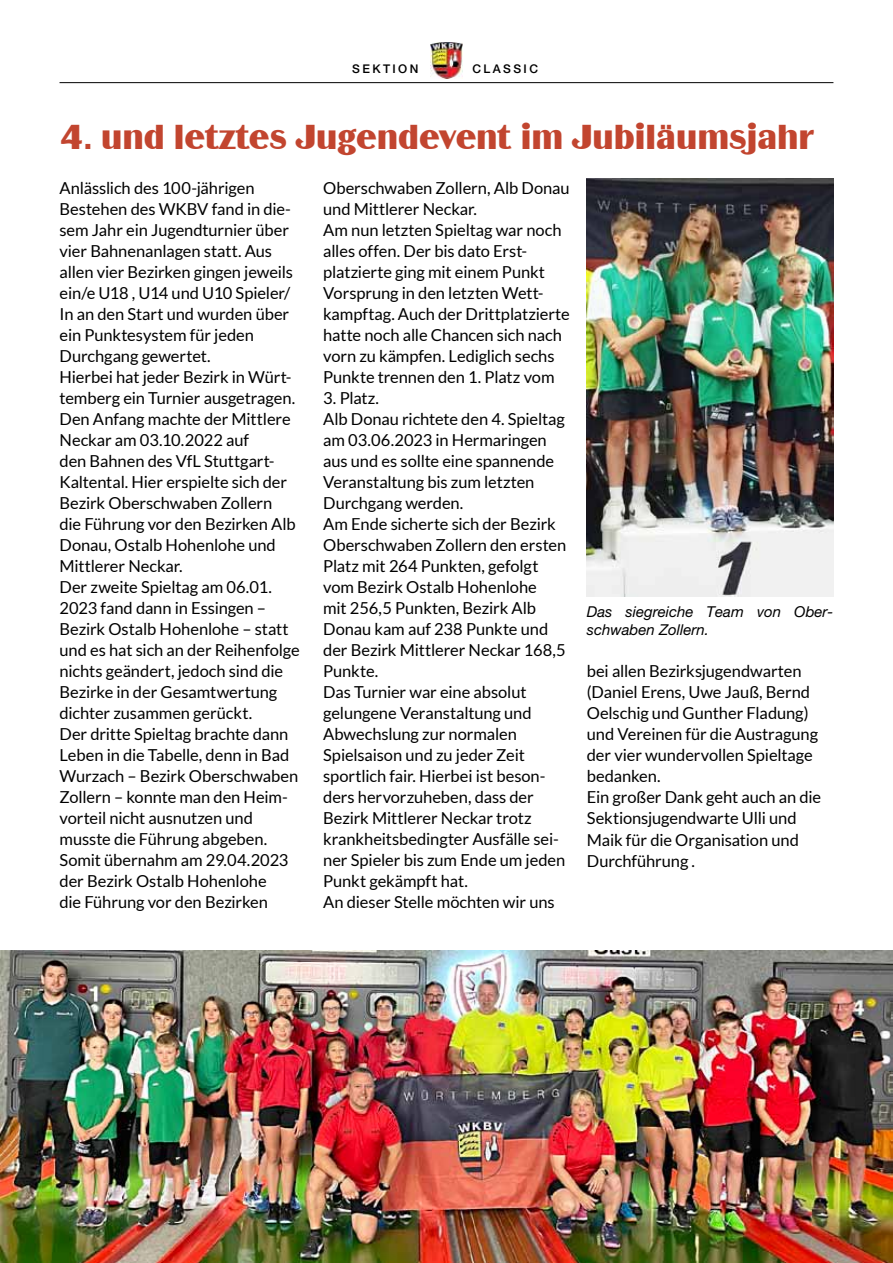
<style>
.page{position:relative;width:893px;height:1263px;background:#fff}
.page>*{position:absolute;margin:0;border:0;box-sizing:border-box;transform-origin:0 0}
.t1{font:36px "Binner D";color:#c2452f}
.t2{font:16.5px/21px "Lato";letter-spacing:-.005em;color:#000}
.t3{font:italic 15px/18px "Helvetica Neue LT Pro";color:#000}
.t4{font:500 12px "Helvetica Neue LT Pro";letter-spacing:.2em;color:#000}
</style>
<div class="page">
<hr style="left:60px;top:82px;width:773px;height:1px;background:#000">
<img style="left:431px;top:43px;width:31px;height:36px">
<img style="left:0;top:950px;width:893px;height:313px">
<img style="left:587px;top:179px;width:246px;height:417px">
<p class="t4" style="left:352px;top:62px;width:68px">SEKTION</p>
<p class="t4" style="left:472px;top:62px;width:67px">CLASSIC</p>
<h1 class="t1" style="left:60px;top:117px;width:756px">4. und letztes Jugendevent im Jubiläumsjahr</h1>
<p class="t2" style="left:60px;top:177px;width:242px">Anlässlich des 100-jährigen<br>Bestehen des WKBV fand in die&shy;sem Jahr ein Jugendturnier über vier Bahnenanlagen statt. Aus allen vier Bezirken gingen jeweils ein/e U18 , U14 und U10 Spieler/<br>In an den Start und wurden über ein Punktesystem für jeden<br>Durchgang gewertet.<br>Hierbei hat jeder Bezirk in Würt&shy;temberg ein Turnier ausgetragen.<br>Den Anfang machte der Mittlere<br>Neckar am 03.10.2022 auf<br>den Bahnen des VfL Stuttgart-<br>Kaltental. Hier erspielte sich der<br>Bezirk Oberschwaben Zollern<br>die Führung vor den Bezirken Alb<br>Donau, Ostalb Hohenlohe und<br>Mittlerer Neckar.<br>Der zweite Spieltag am 06.01.<br>2023 fand dann in Essingen –<br>Bezirk Ostalb Hohenlohe – statt und es hat sich an der Reihenfolge nichts geändert, jedoch sind die<br>Bezirke in der Gesamtwertung dichter zusammen gerückt.<br>Der dritte Spieltag brachte dann<br>Leben in die Tabelle, denn in Bad<br>Wurzach – Bezirk Oberschwaben<br>Zollern – konnte man den Heim&shy;vorteil nicht ausnutzen und musste die Führung abgeben.<br>Somit übernahm am 29.04.2023 der Bezirk Ostalb Hohenlohe<br>die Führung vor den Bezirken</p>
<p class="t2" style="left:323px;top:178px;width:248px">Oberschwaben Zollern, Alb Donau und Mittlerer Neckar.<br>Am nun letzten Spieltag war noch alles offen. Der bis dato Erst&shy;platzierte ging mit einem Punkt<br>Vorsprung in den letzten Wett&shy;kampftag. Auch der Drittplatzierte hatte noch alle Chancen sich nach vorn zu kämpfen. Lediglich sechs<br>Punkte trennen den 1. Platz vom</p>
<p class="t2" style="left:323px;top:388px;width:245px">3. Platz.<br>Alb Donau richtete den 4. Spieltag am 03.06.2023 in Hermaringen aus und es sollte eine spannende<br>Veranstaltung bis zum letzten<br>Durchgang werden.<br>Am Ende sicherte sich der Bezirk<br>Oberschwaben Zollern den ersten<br>Platz mit 264 Punkten, gefolgt vom Bezirk Ostalb Hohenlohe<br>mit 256,5 Punkten, Bezirk Alb<br>Donau kam auf 238 Punkte und der Bezirk Mittlerer Neckar 168,5<br>Punkte.<br>Das Turnier war eine absolut gelungene Veranstaltung und<br>Abwechslung zur normalen<br>Spielsaison und zu jeder Zeit sportlich fair. Hierbei ist beson&shy;ders hervorzuheben, dass der<br>Bezirk Mittlerer Neckar trotz krankheitsbedingter Ausfälle sei&shy;ner Spieler bis zum Ende um jeden<br>Punkt gekämpft hat.<br>An dieser Stelle möchten wir uns</p>
<p class="t3" style="left:587px;top:603px;width:248px">Das siegreiche Team von Ober&shy;schwaben Zollern.</p>
<p class="t2" style="left:587px;top:661px;width:236px">bei allen Bezirksjugendwarten (Daniel Erens, Uwe Jauß, Bernd<br>Oelschig und Gunther Fladung) und Vereinen für die Austragung der vier wundervollen Spieltage bedanken.<br>Ein großer Dank geht auch an die<br>Sektionsjugendwarte Ulli und<br>Maik für die Organisation und<br>Durchführung .</p>
</div>
